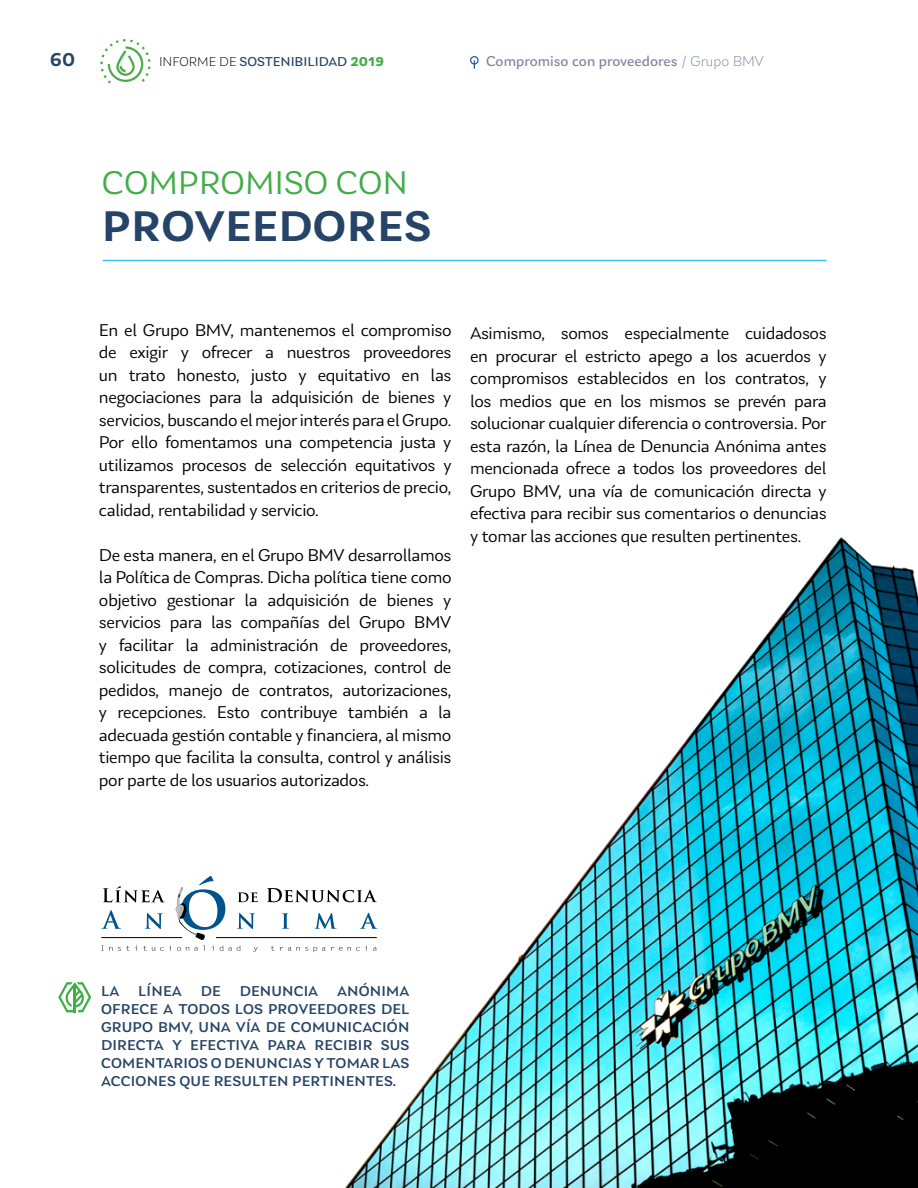
<style>
.page{position:relative;width:918px;height:1188px;background:#fff}
.page>*{position:absolute;margin:0;border:0;box-sizing:border-box;transform-origin:0 0}
.t1{font:600 45px "Laca Text";letter-spacing:.01em;color:#254467}
.t2{font:34.5px "Laca Text";color:#41ad49}
.t3{font:600 19.5px "Laca Text";color:#254467}
.textogeneral{font:18px/22.5px "Laca Text";letter-spacing:-.02em;color:#000;text-align:justify}
.t4{font:500 15px/18px "Laca Text";letter-spacing:.01em;color:#254467;text-align:justify}
.t5{font:15px "Laca Text";color:#8087a0}
.t6{font:13.5px "Laca Text";color:#254467}
.s1{font-weight:300;color:#000}
.s2{font-weight:700;color:#41ad49}
.s3{font-weight:300}
</style>
<div class="page">
<svg style="left:100px;top:39px;width:50px;height:45px"></svg>
<svg style="left:470px;top:56px;width:9px;height:13px"></svg>
<img style="left:228px;top:537px;width:690px;height:651px">
<hr style="left:103px;top:260px;width:724px;height:1px;background:#00aeef">
<svg style="left:103px;top:886px;width:62px;height:16px"></svg>
<svg style="left:238px;top:892px;width:20px;height:10px"></svg>
<svg style="left:267px;top:888px;width:110px;height:14px"></svg>
<svg style="left:101px;top:910px;width:20px;height:19px"></svg>
<svg style="left:145px;top:913px;width:18px;height:16px"></svg>
<svg style="left:237px;top:913px;width:18px;height:16px"></svg>
<svg style="left:282px;top:913px;width:7px;height:16px"></svg>
<svg style="left:315px;top:913px;width:22px;height:16px"></svg>
<svg style="left:360px;top:913px;width:17px;height:16px"></svg>
<svg style="left:176px;top:876px;width:49px;height:64px"></svg>
<svg style="left:101px;top:946px;width:36px;height:5px"></svg>
<svg style="left:143px;top:946px;width:28px;height:5px"></svg>
<svg style="left:177px;top:946px;width:28px;height:5px"></svg>
<svg style="left:220px;top:946px;width:20px;height:5px"></svg>
<svg style="left:253px;top:947px;width:5px;height:5px"></svg>
<svg style="left:271px;top:946px;width:54px;height:6px"></svg>
<svg style="left:331px;top:946px;width:36px;height:5px"></svg>
<svg style="left:373px;top:947px;width:3px;height:4px"></svg>
<hr style="left:101px;top:937px;width:81px;height:1px;background:#000">
<hr style="left:216px;top:937px;width:161px;height:1px;background:#000">
<svg style="left:58px;top:982px;width:33px;height:30px"></svg>
<p class="t3" style="left:50px;top:49px;width:27px">60</p>
<p class="t6" style="left:159px;top:54px;width:226px"><span class="s1">INFORME DE</span> SOSTENIBILIDAD <span class="s2">2019</span></p>
<p class="t5" style="left:486px;top:52px;width:280px">Compromiso con proveedores <span class="s3">/ Grupo BMV</span></p>
<p class="t2" style="left:102px;top:163px;width:308px">COMPROMISO CON</p>
<p class="t1" style="left:102px;top:200px;width:331px">PROVEEDORES</p>
<p class="textogeneral" style="left:99px;top:319px;width:354px">En el Grupo BMV, mantenemos el compromiso de exigir y ofrecer a nuestros proveedores un trato honesto, justo y equitativo en las negociaciones para la adquisición de bienes y servicios, buscando el mejor interés para el Grupo.<br>Por ello fomentamos una competencia justa y utilizamos procesos de selección equitativos y transparentes, sustentados en criterios de precio, calidad, rentabilidad y servicio.</p>
<p class="textogeneral" style="left:99px;top:544px;width:354px">De esta manera, en el Grupo BMV desarrollamos la Política de Compras. Dicha política tiene como objetivo gestionar la adquisición de bienes y servicios para las compañías del Grupo BMV y facilitar la administración de proveedores, solicitudes de compra, cotizaciones, control de pedidos, manejo de contratos, autorizaciones, y recepciones. Esto contribuye también a la adecuada gestión contable y financiera, al mismo tiempo que facilita la consulta, control y análisis por parte de los usuarios autorizados.</p>
<p class="textogeneral" style="left:470px;top:322px;width:358px">Asimismo, somos especialmente cuidadosos en procurar el estricto apego a los acuerdos y compromisos establecidos en los contratos, y los medios que en los mismos se prevén para solucionar cualquier diferencia o controversia. Por esta razón, la Línea de Denuncia Anónima antes mencionada ofrece a todos los proveedores del Grupo BMV, una vía de comunicación directa y efectiva para recibir sus comentarios o denuncias y tomar las acciones que resulten pertinentes.</p>
<p class="t4" style="left:101px;top:982px;width:310px;text-indent:236px">ANÓNIMA OFRECE A TODOS LOS PROVEEDORES DEL GRUPO BMV, UNA VÍA DE COMUNICACIÓN DIRECTA Y EFECTIVA PARA RECIBIR SUS COMENTARIOS O DENUNCIAS Y TOMAR LAS ACCIONES QUE RESULTEN PERTINENTES.</p>
<p class="t4" style="left:101px;top:982px;width:20px">LA</p>
<p class="t4" style="left:138px;top:982px;width:45px">LÍNEA</p>
<p class="t4" style="left:201px;top:982px;width:22px">DE</p>
<p class="t4" style="left:240px;top:982px;width:80px">DENUNCIA</p>
</div>
